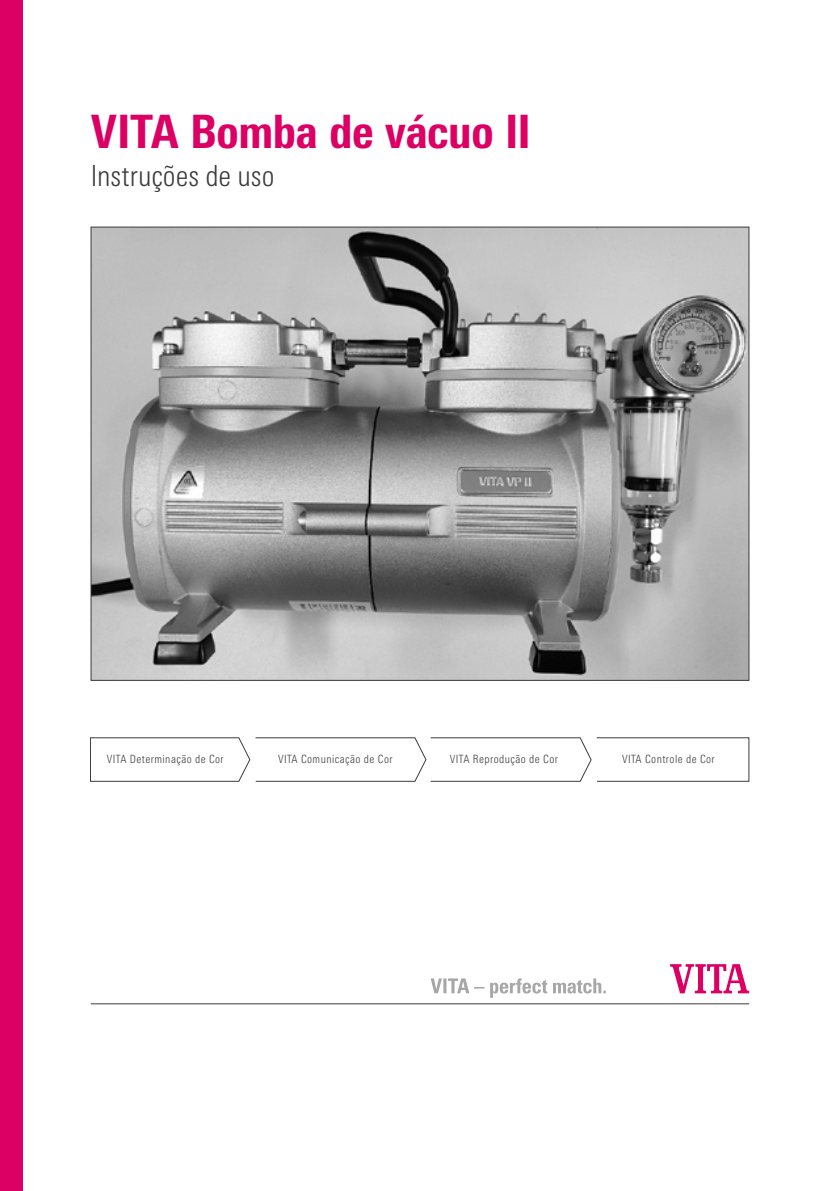
<style>
.page{position:relative;width:840px;height:1191px;background:#fff}
.page>*{position:absolute;margin:0;border:0;box-sizing:border-box;transform-origin:0 0}
.t1{font:800 condensed 46px "Univers Next Pro";letter-spacing:-.01em;color:#dd0064}
.t2{font:300 condensed 29px "Univers Next Pro";color:#3b3b3a}
.t3{font:300 condensed 11.4px "Univers Next Pro";letter-spacing:.04em;color:#3b3b3a}
</style>
<div class="page">
<img style="left:93px;top:229px;width:653px;height:449px">
<hr style="left:91px;top:1003px;width:657px;height:1px;background:#3b3b3a">
<div style="left:0;top:0;width:23px;height:1191px;background:#dd0064"></div>
<svg style="left:670px;top:964px;width:78px;height:29px"></svg>
<svg style="left:430px;top:978px;width:175px;height:19px"></svg>
<svg style="left:90px;top:737px;width:658px;height:44px"></svg>
<h1 class="t1" style="left:91px;top:104px;width:441px">VITA Bomba de vácuo II</h1>
<h2 class="t2" style="left:91px;top:159px;width:185px">Instruções de uso</h2>
<p class="t3" style="left:107px;top:752px;width:118px">VITA Determinação de Cor</p>
<p class="t3" style="left:278px;top:752px;width:116px">VITA Comunicação de Cor</p>
<p class="t3" style="left:449px;top:752px;width:109px">VITA Reprodução de Cor</p>
<p class="t3" style="left:621px;top:752px;width:94px">VITA Controle de Cor</p>
</div>
